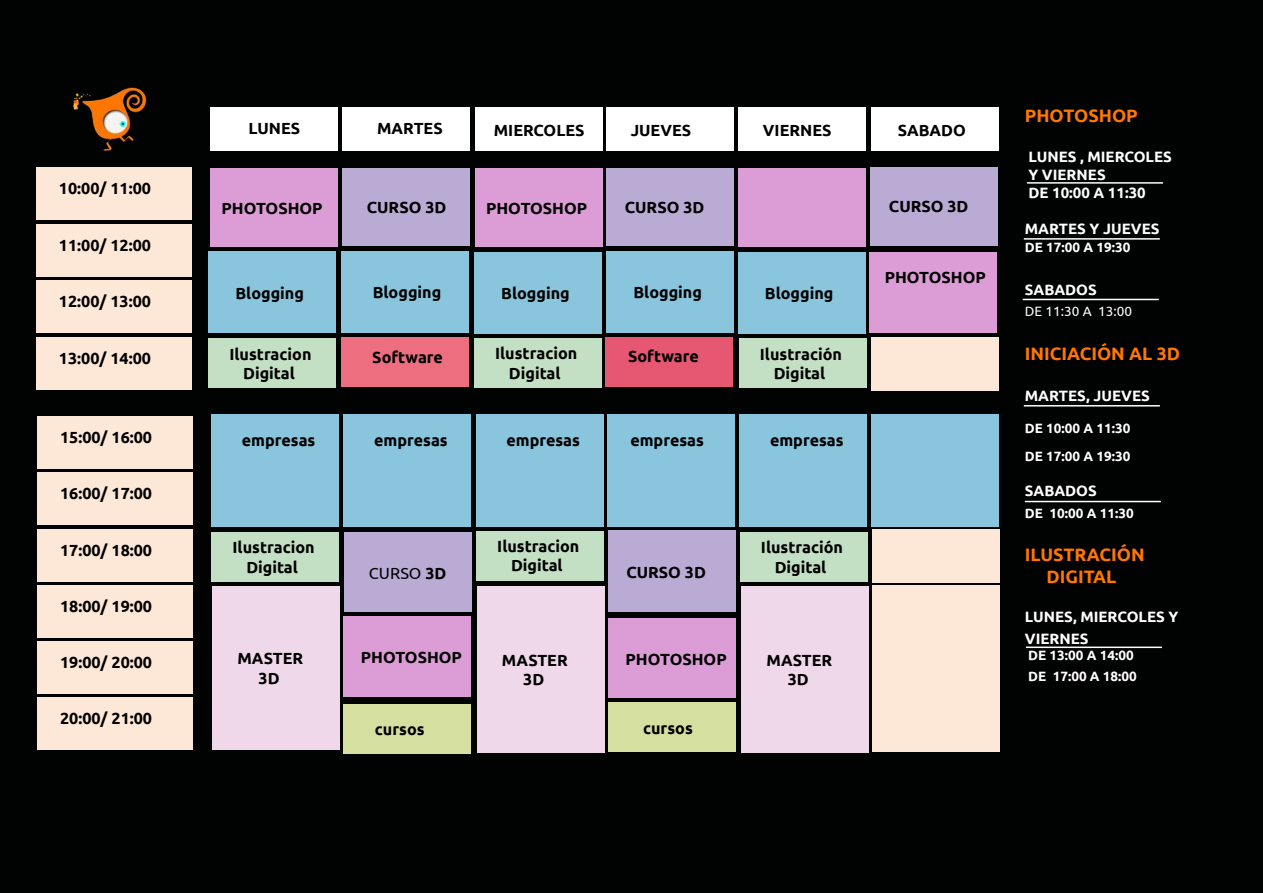
<style>
.page{position:relative;width:1263px;height:893px;background:#010202}
.page>*{position:absolute;margin:0;border:0;box-sizing:border-box;transform-origin:0 0}
.t1{font:700 18px/21.6px "Ubuntu";color:#f70;text-align:center}
.t2{font:700 16.05px/19.4px "Ubuntu";color:#000;text-align:center}
.t3{font:16.05px "Ubuntu";color:#000}
.t4{font:700 15px/18px "Ubuntu";color:#fff}
.t5{font:700 13.5px/27.6px "Ubuntu";color:#fff}
.t6{font:13.5px "Ubuntu";color:#fff}
.s1{font-weight:700}
</style>
<div class="page">
<div style="left:210px;top:107px;width:128px;height:43px;background:#fff"></div>
<div style="left:343px;top:107px;width:127px;height:43px;background:#fff"></div>
<div style="left:475px;top:107px;width:127px;height:43px;background:#fff"></div>
<div style="left:606px;top:107px;width:128px;height:43px;background:#fff"></div>
<div style="left:738px;top:107px;width:128px;height:43px;background:#fff"></div>
<div style="left:871px;top:107px;width:127px;height:43px;background:#fff"></div>
<div style="left:210px;top:168px;width:128px;height:79px;background:#dc9cd5"></div>
<div style="left:212px;top:586px;width:128px;height:163px;background:#efd8ea"></div>
<div style="left:477px;top:586px;width:127px;height:167px;background:#efd8ea"></div>
<div style="left:741px;top:586px;width:128px;height:167px;background:#efd8ea"></div>
<div style="left:872px;top:585px;width:127px;height:167px;background:#fde8d8"></div>
<div style="left:344px;top:533px;width:128px;height:79px;background:#baabd4"></div>
<div style="left:342px;top:168px;width:128px;height:78px;background:#baabd4"></div>
<div style="left:212px;top:532px;width:127px;height:50px;background:#c3e0c4"></div>
<div style="left:208px;top:338px;width:128px;height:50px;background:#c3e0c4"></div>
<div style="left:476px;top:531px;width:128px;height:49px;background:#c3e0c4"></div>
<div style="left:474px;top:338px;width:128px;height:49px;background:#c3e0c4"></div>
<div style="left:740px;top:532px;width:127px;height:49px;background:#c3e0c4"></div>
<div style="left:739px;top:338px;width:127px;height:50px;background:#c3e0c4"></div>
<div style="left:608px;top:530px;width:128px;height:82px;background:#baabd4"></div>
<div style="left:606px;top:168px;width:128px;height:78px;background:#baabd4"></div>
<div style="left:871px;top:167px;width:127px;height:79px;background:#baabd4"></div>
<div style="left:343px;top:617px;width:128px;height:80px;background:#dc9cd5"></div>
<div style="left:343px;top:704px;width:128px;height:49px;background:#d5e0a0"></div>
<div style="left:341px;top:251px;width:128px;height:82px;background:#89c5dd"></div>
<div style="left:608px;top:619px;width:128px;height:79px;background:#dc9cd5"></div>
<div style="left:608px;top:702px;width:128px;height:50px;background:#d5e0a0"></div>
<div style="left:606px;top:251px;width:128px;height:82px;background:#89c5dd"></div>
<div style="left:738px;top:252px;width:127px;height:82px;background:#89c5dd"></div>
<div style="left:474px;top:252px;width:128px;height:82px;background:#89c5dd"></div>
<div style="left:208px;top:251px;width:128px;height:82px;background:#89c5dd"></div>
<div style="left:475px;top:168px;width:127px;height:79px;background:#dc9cd5"></div>
<div style="left:738px;top:168px;width:127px;height:79px;background:#dc9cd5"></div>
<div style="left:342px;top:337px;width:127px;height:50px;background:#ed6e7f"></div>
<div style="left:605px;top:337px;width:128px;height:50px;background:#e65772"></div>
<div style="left:871px;top:337px;width:127px;height:54px;background:#fde8d8"></div>
<div style="left:872px;top:529px;width:127px;height:54px;background:#fde8d8"></div>
<div style="left:870px;top:252px;width:127px;height:81px;background:#dc9cd5"></div>
<div style="left:211px;top:415px;width:128px;height:112px;background:#89c5dd"></div>
<div style="left:343px;top:415px;width:128px;height:112px;background:#89c5dd"></div>
<div style="left:476px;top:415px;width:127px;height:112px;background:#89c5dd"></div>
<div style="left:607px;top:415px;width:128px;height:112px;background:#89c5dd"></div>
<div style="left:739px;top:415px;width:128px;height:112px;background:#89c5dd"></div>
<div style="left:872px;top:415px;width:127px;height:112px;background:#89c5dd"></div>
<div style="left:36px;top:167px;width:156px;height:53px;background:#fde8d8"></div>
<div style="left:37px;top:416px;width:156px;height:53px;background:#fde8d8"></div>
<div style="left:36px;top:224px;width:156px;height:53px;background:#fde8d8"></div>
<div style="left:37px;top:472px;width:156px;height:53px;background:#fde8d8"></div>
<div style="left:37px;top:641px;width:156px;height:52px;background:#fde8d8"></div>
<div style="left:36px;top:280px;width:156px;height:53px;background:#fde8d8"></div>
<div style="left:37px;top:529px;width:156px;height:53px;background:#fde8d8"></div>
<div style="left:37px;top:697px;width:156px;height:53px;background:#fde8d8"></div>
<div style="left:36px;top:337px;width:156px;height:53px;background:#fde8d8"></div>
<div style="left:37px;top:585px;width:156px;height:53px;background:#fde8d8"></div>
<img style="left:73px;top:87px;width:74px;height:64px">
<svg style="left:1022px;top:298px;width:113px;height:3px"></svg>
<svg style="left:1024px;top:500px;width:113px;height:3px"></svg>
<svg style="left:1025px;top:646px;width:137px;height:3px"></svg>
<hr style="left:1026px;top:647px;width:136px;height:1px;background:#fdfdfe">
<hr style="left:1024px;top:405px;width:136px;height:2px;background:#fdfdfe">
<hr style="left:1027px;top:182px;width:136px;height:2px;background:#fdfdfe">
<hr style="left:1024px;top:238px;width:136px;height:2px;background:#fdfdfe">
<hr style="left:1023px;top:299px;width:136px;height:1px;background:#fdfdfe">
<hr style="left:1025px;top:501px;width:136px;height:1px;background:#fdfdfe">
<p class="t2" style="left:59px;top:178px;width:94px">10:00/ 11:00</p>
<p class="t2" style="left:59px;top:235px;width:94px">11:00/ 12:00</p>
<p class="t2" style="left:59px;top:291px;width:94px">12:00/ 13:00</p>
<p class="t2" style="left:59px;top:348px;width:94px">13:00/ 14:00</p>
<p class="t2" style="left:60px;top:427px;width:94px">15:00/ 16:00</p>
<p class="t2" style="left:60px;top:483px;width:94px">16:00/ 17:00</p>
<p class="t2" style="left:60px;top:540px;width:94px">17:00/ 18:00</p>
<p class="t2" style="left:60px;top:596px;width:94px">18:00/ 19:00</p>
<p class="t2" style="left:60px;top:652px;width:94px">19:00/ 20:00</p>
<p class="t2" style="left:60px;top:708px;width:94px">20:00/ 21:00</p>
<p class="t2" style="left:249px;top:118px;width:53px">LUNES</p>
<p class="t2" style="left:377px;top:118px;width:67px">MARTES</p>
<p class="t2" style="left:494px;top:120px;width:92px">MIERCOLES</p>
<p class="t2" style="left:631px;top:120px;width:62px">JUEVES</p>
<p class="t2" style="left:763px;top:120px;width:70px">VIERNES</p>
<p class="t2" style="left:898px;top:120px;width:69px">SABADO</p>
<p class="t2" style="left:222px;top:197px;width:103px">PHOTOSHOP</p>
<p class="t2" style="left:367px;top:197px;width:81px">CURSO 3D</p>
<p class="t2" style="left:486px;top:197px;width:103px">PHOTOSHOP</p>
<p class="t2" style="left:625px;top:197px;width:81px">CURSO 3D</p>
<p class="t2" style="left:889px;top:196px;width:81px">CURSO 3D</p>
<p class="t2" style="left:885px;top:267px;width:103px">PHOTOSHOP</p>
<p class="t2" style="left:373px;top:282px;width:70px">Blogging</p>
<p class="t2" style="left:235px;top:282px;width:70px">Blogging</p>
<p class="t2" style="left:501px;top:283px;width:70px">Blogging</p>
<p class="t2" style="left:633px;top:282px;width:70px">Blogging</p>
<p class="t2" style="left:765px;top:283px;width:70px">Blogging</p>
<p class="t2" style="left:229px;top:343px;width:84px">Ilustracion<br>Digital</p>
<p class="t2" style="left:495px;top:343px;width:84px">Ilustracion<br>Digital</p>
<p class="t2" style="left:372px;top:347px;width:72px">Software</p>
<p class="t2" style="left:628px;top:346px;width:72px">Software</p>
<p class="t2" style="left:760px;top:343px;width:84px">Ilustración<br>Digital</p>
<p class="t2" style="left:242px;top:430px;width:75px">empresas</p>
<p class="t2" style="left:374px;top:430px;width:75px">empresas</p>
<p class="t2" style="left:506px;top:430px;width:75px">empresas</p>
<p class="t2" style="left:630px;top:430px;width:75px">empresas</p>
<p class="t2" style="left:770px;top:430px;width:75px">empresas</p>
<p class="t2" style="left:233px;top:537px;width:84px">Ilustracion<br>Digital</p>
<p class="t3" style="left:369px;top:563px;width:79px">CURSO <span class="s1">3D</span></p>
<p class="t2" style="left:497px;top:536px;width:84px">Ilustracion<br>Digital</p>
<p class="t2" style="left:626px;top:561px;width:81px">CURSO 3D</p>
<p class="t2" style="left:761px;top:537px;width:84px">Ilustración<br>Digital</p>
<p class="t2" style="left:361px;top:647px;width:103px">PHOTOSHOP</p>
<p class="t2" style="left:237px;top:648px;width:67px">MASTER<br>3D</p>
<p class="t2" style="left:502px;top:650px;width:67px">MASTER<br>3D</p>
<p class="t2" style="left:766px;top:650px;width:67px">MASTER<br>3D</p>
<p class="t2" style="left:626px;top:648px;width:103px">PHOTOSHOP</p>
<p class="t2" style="left:375px;top:719px;width:51px">cursos</p>
<p class="t2" style="left:643px;top:718px;width:51px">cursos</p>
<p class="t1" style="left:1025px;top:104px;width:114px">PHOTOSHOP</p>
<p class="t4" style="left:1028px;top:147px;width:145px">LUNES , MIERCOLES<br>Y VIERNES<br>DE 10:00 A 11:30</p>
<p class="t4" style="left:1025px;top:219px;width:136px">MARTES Y JUEVES</p>
<p class="t5" style="left:1025px;top:232px;width:107px">DE 17:00 A 19:30</p>
<p class="t4" style="left:1025px;top:280px;width:73px">SABADOS</p>
<p class="t6" style="left:1025px;top:303px;width:109px">DE 11:30 A 13:00</p>
<p class="t1" style="left:1025px;top:342px;width:157px">INICIACIÓN AL 3D</p>
<p class="t4" style="left:1025px;top:386px;width:127px">MARTES, JUEVES</p>
<p class="t5" style="left:1025px;top:414px;width:107px">DE 10:00 A 11:30<br>DE 17:00 A 19:30</p>
<p class="t4" style="left:1025px;top:481px;width:73px">SABADOS</p>
<p class="t5" style="left:1025px;top:499px;width:110px">DE 10:00 A 11:30</p>
<p class="t1" style="left:1025px;top:543px;width:121px">ILUSTRACIÓN<br>DIGITAL</p>
<p class="t4" style="left:1025px;top:606px;width:155px;line-height:21.6px">LUNES, MIERCOLES Y<br>VIERNES</p>
<p class="t5" style="left:1028px;top:644px;width:110px;line-height:20.7px">DE 13:00 A 14:00<br>DE 17:00 A 18:00</p>
</div>
